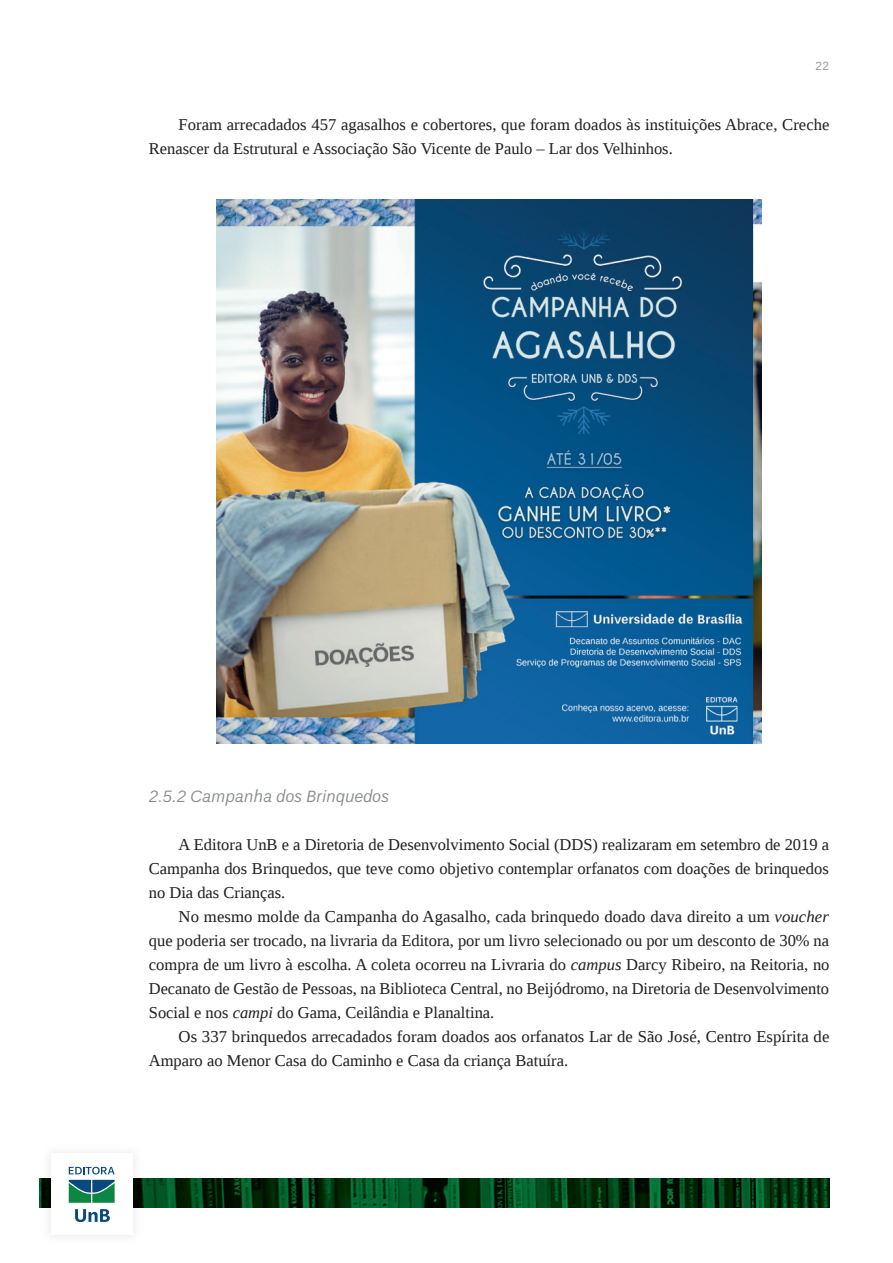
<style>
.page{position:relative;width:893px;height:1263px;background:#fff}
.page>*{position:absolute;margin:0;border:0;box-sizing:border-box;transform-origin:0 0}
.t1{font:16.5px/24px "Liberation Serif";color:#231f20}
.t2{font:italic 16.5px "Un B Pro";color:#8a8c8f}
.t3{font:12px "Un B Pro";color:#939598}
.s1{font-style:italic}
</style>
<div class="page">
<img style="left:39px;top:1178px;width:790px;height:30px">
<img style="left:41px;top:1152px;width:102px;height:85px">
<img style="left:41px;top:1178px;width:102px;height:1px">
<div style="left:51px;top:1154px;width:82px;height:81px;background:#fff"></div>
<svg style="left:69px;top:1167px;width:46px;height:7px"></svg>
<svg style="left:75px;top:1209px;width:35px;height:13px"></svg>
<svg style="left:69px;top:1180px;width:46px;height:23px"></svg>
<img style="left:217px;top:200px;width:544px;height:544px">
<p class="t3" style="left:815px;top:58px;width:15px">22</p>
<p class="t1" style="left:149px;top:113px;width:682px;text-indent:30px">Foram arrecadados 457 agasalhos e cobertores, que foram doados às instituições Abrace, Creche<br>Renascer da Estrutural e Associação São Vicente de Paulo – Lar dos Velhinhos.</p>
<p class="t2" style="left:149px;top:787px;width:242px">2.5.2 Campanha dos Brinquedos</p>
<p class="t1" style="left:149px;top:832px;width:682px;text-align:justify;text-indent:30px">A Editora UnB e a Diretoria de Desenvolvimento Social (DDS) realizaram em setembro de 2019 a Campanha dos Brinquedos, que teve como objetivo contemplar orfanatos com doações de brinquedos no Dia das Crianças.</p>
<p class="t1" style="left:149px;top:904px;width:682px;text-align:justify;text-indent:30px">No mesmo molde da Campanha do Agasalho, cada brinquedo doado dava direito a um <span class="s1">voucher </span>que poderia ser trocado, na livraria da Editora, por um livro selecionado ou por um desconto de 30% na compra de um livro à escolha. A coleta ocorreu na Livraria do <span class="s1">campus</span> Darcy Ribeiro, na Reitoria, no Decanato de Gestão de Pessoas, na Biblioteca Central, no Beijódromo, na Diretoria de Desenvolvimento Social e nos <span class="s1">campi</span> do Gama, Ceilândia e Planaltina.</p>
<p class="t1" style="left:149px;top:1024px;width:682px;text-indent:30px">Os 337 brinquedos arrecadados foram doados aos orfanatos Lar de São José, Centro Espírita de<br>Amparo ao Menor Casa do Caminho e Casa da criança Batuíra.</p>
</div>
